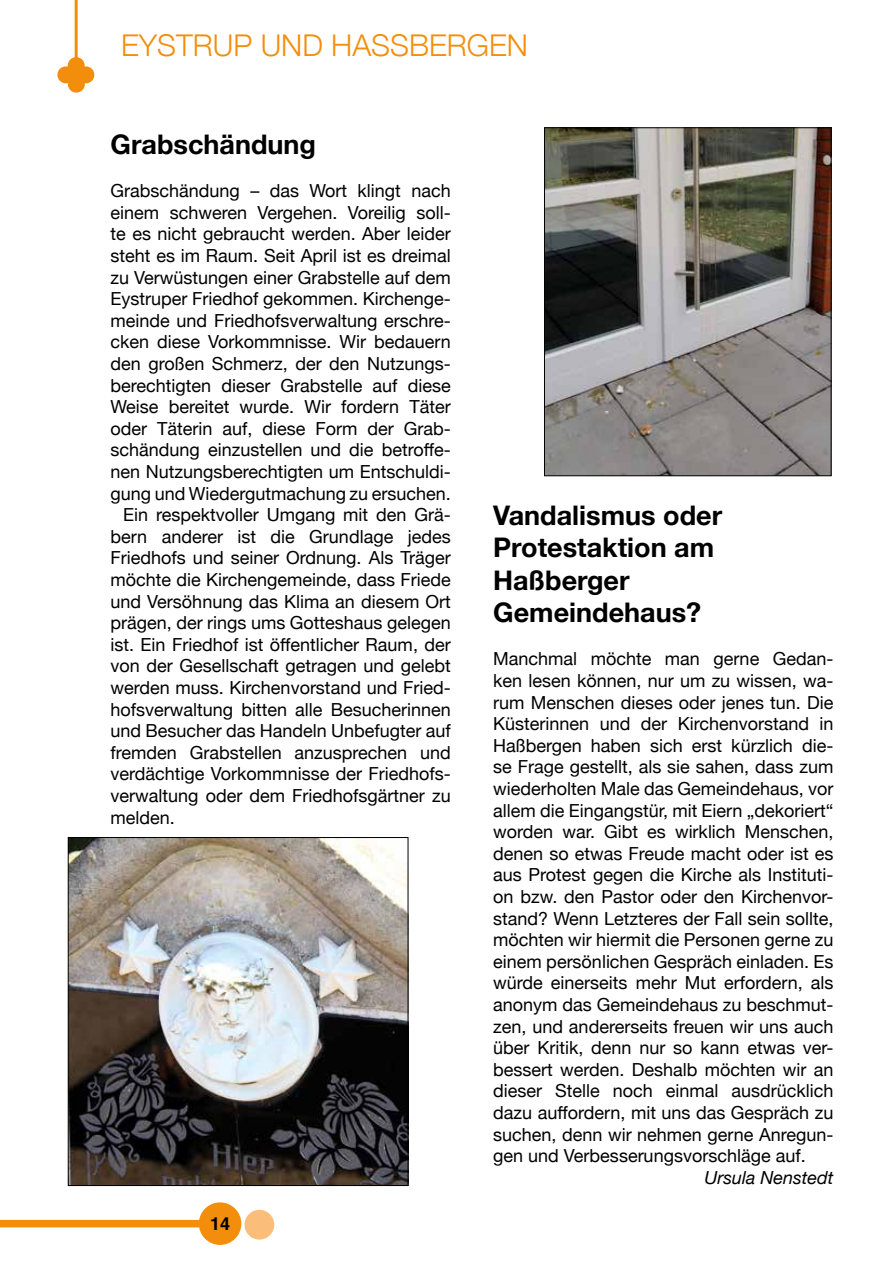
<style>
.page{position:relative;width:893px;height:1263px;background:#fff}
.page>*{position:absolute;margin:0;border:0;box-sizing:border-box;transform-origin:0 0}
.t1{font:300 30px "Helvetica Neue";color:#f28e0c}
.t2{font:700 27px/32.4px "Helvetica Neue";color:#000}
.t3{font:18px/21.6px "Helvetica Neue";color:#000;text-align:justify}
.t4{font:italic 18px "Helvetica Neue";color:#000}
.t5{font:700 18px "Helvetica";color:#000}
</style>
<div class="page">
<div style="left:0;top:1220px;width:200px;height:7px;background:#f28e0c"></div>
<div style="left:200px;top:1204px;width:40px;height:39px;background:#f28e0c;border-radius:50%"></div>
<div style="left:199px;top:1202px;width:42px;height:43px;border:3px solid #f28e0c;border-radius:50%"></div>
<div style="left:246px;top:1211px;width:27px;height:27px;background:#fabe7a;border-radius:50%"></div>
<div style="left:244px;top:1210px;width:30px;height:30px;border:3px solid #fabe7a;border-radius:50%"></div>
<img style="left:70px;top:839px;width:336px;height:345px">
<div style="left:68px;top:837px;width:340px;height:349px;border:1px solid #000"></div>
<svg style="left:57px;top:54px;width:38px;height:39px"></svg>
<hr style="left:75px;top:0;width:3px;height:58px;background:#f28e0c">
<img style="left:546px;top:130px;width:283px;height:344px">
<div style="left:544px;top:128px;width:287px;height:348px;border:1px solid #000"></div>
<h1 class="t1" style="left:121px;top:21px;width:408px">EYSTRUP UND HASSBERGEN</h1>
<h2 class="t2" style="left:111px;top:129px;width:207px">Grabschändung</h2>
<p class="t3" style="left:111px;top:181px;width:342px">Grabschändung – das Wort klingt nach</p>
<p class="t3" style="left:111px;top:203px;width:342px">einem schweren Vergehen. Voreilig soll-</p>
<p class="t3" style="left:111px;top:224px;width:342px">te es nicht gebraucht werden. Aber leider</p>
<p class="t3" style="left:111px;top:246px;width:342px">steht es im Raum. Seit April ist es dreimal</p>
<p class="t3" style="left:111px;top:267px;width:342px">zu Verwüstungen einer Grabstelle auf dem</p>
<p class="t3" style="left:111px;top:289px;width:342px">Eystruper Friedhof gekommen. Kirchenge-</p>
<p class="t3" style="left:111px;top:311px;width:342px">meinde und Friedhofsverwaltung erschre-</p>
<p class="t3" style="left:111px;top:332px;width:342px">cken diese Vorkommnisse. Wir bedauern</p>
<p class="t3" style="left:111px;top:354px;width:342px">den großen Schmerz, der den Nutzungs-</p>
<p class="t3" style="left:111px;top:375px;width:342px">berechtigten dieser Grabstelle auf diese</p>
<p class="t3" style="left:111px;top:397px;width:342px">Weise bereitet wurde. Wir fordern Täter</p>
<p class="t3" style="left:111px;top:419px;width:342px">oder Täterin auf, diese Form der Grab-</p>
<p class="t3" style="left:111px;top:440px;width:342px">schändung einzustellen und die betroffe-</p>
<p class="t3" style="left:111px;top:462px;width:342px">nen Nutzungsberechtigten um Entschuldi-</p>
<p class="t3" style="left:111px;top:483px;width:342px">gung und Wiedergutmachung zu ersuchen.</p>
<p class="t3" style="left:123px;top:505px;width:329px">Ein respektvoller Umgang mit den Grä-</p>
<p class="t3" style="left:111px;top:527px;width:342px">bern anderer ist die Grundlage jedes</p>
<p class="t3" style="left:111px;top:548px;width:342px">Friedhofs und seiner Ordnung. Als Träger</p>
<p class="t3" style="left:111px;top:570px;width:342px">möchte die Kirchengemeinde, dass Friede</p>
<p class="t3" style="left:111px;top:591px;width:342px">und Versöhnung das Klima an diesem Ort</p>
<p class="t3" style="left:111px;top:613px;width:342px">prägen, der rings ums Gotteshaus gelegen</p>
<p class="t3" style="left:111px;top:635px;width:342px">ist. Ein Friedhof ist öffentlicher Raum, der</p>
<p class="t3" style="left:111px;top:656px;width:342px">von der Gesellschaft getragen und gelebt</p>
<p class="t3" style="left:111px;top:678px;width:342px">werden muss. Kirchenvorstand und Fried-</p>
<p class="t3" style="left:111px;top:699px;width:342px">hofsverwaltung bitten alle Besucherinnen</p>
<p class="t3" style="left:111px;top:721px;width:342px">und Besucher das Handeln Unbefugter auf</p>
<p class="t3" style="left:111px;top:743px;width:342px">fremden Grabstellen anzusprechen und</p>
<p class="t3" style="left:111px;top:764px;width:342px">verdächtige Vorkommnisse der Friedhofs-</p>
<p class="t3" style="left:111px;top:786px;width:342px">verwaltung oder dem Friedhofsgärtner zu</p>
<p class="t3" style="left:111px;top:807px;width:66px">melden.</p>
<p class="t5" style="left:210px;top:1209px;width:22px">14</p>
<h2 class="t2" style="left:493px;top:500px;width:230px">Vandalismus oder<br>Protestaktion am<br>Haßberger<br>Gemeindehaus?</h2>
<p class="t3" style="left:493px;top:649px;width:342px">Manchmal möchte man gerne Gedan&shy;ken lesen können, nur um zu wissen, wa&shy;rum Menschen dieses oder jenes tun. Die Küsterinnen und der Kirchenvorstand in Haßbergen haben sich erst kürzlich die&shy;se Frage gestellt, als sie sahen, dass zum wiederholten Male das Gemeindehaus, vor allem die Eingangstür, mit Eiern „dekoriert“ worden war. Gibt es wirklich Menschen, denen so etwas Freude macht oder ist es aus Protest gegen die Kirche als Instituti&shy;on bzw. den Pastor oder den Kirchenvor&shy;stand? Wenn Letzteres der Fall sein sollte, möchten wir hiermit die Personen gerne zu einem persönlichen Gespräch einladen. Es würde einerseits mehr Mut erfordern, als anonym das Gemeindehaus zu beschmut&shy;zen, und andererseits freuen wir uns auch über Kritik, denn nur so kann etwas ver&shy;bessert werden. Deshalb möchten wir an dieser Stelle noch einmal ausdrücklich dazu auffordern, mit uns das Gespräch zu suchen, denn wir nehmen gerne Anregun&shy;gen und Verbesserungsvorschläge auf.</p>
<p class="t4" style="left:704px;top:1164px;width:131px">Ursula Nenstedt</p>
</div>
